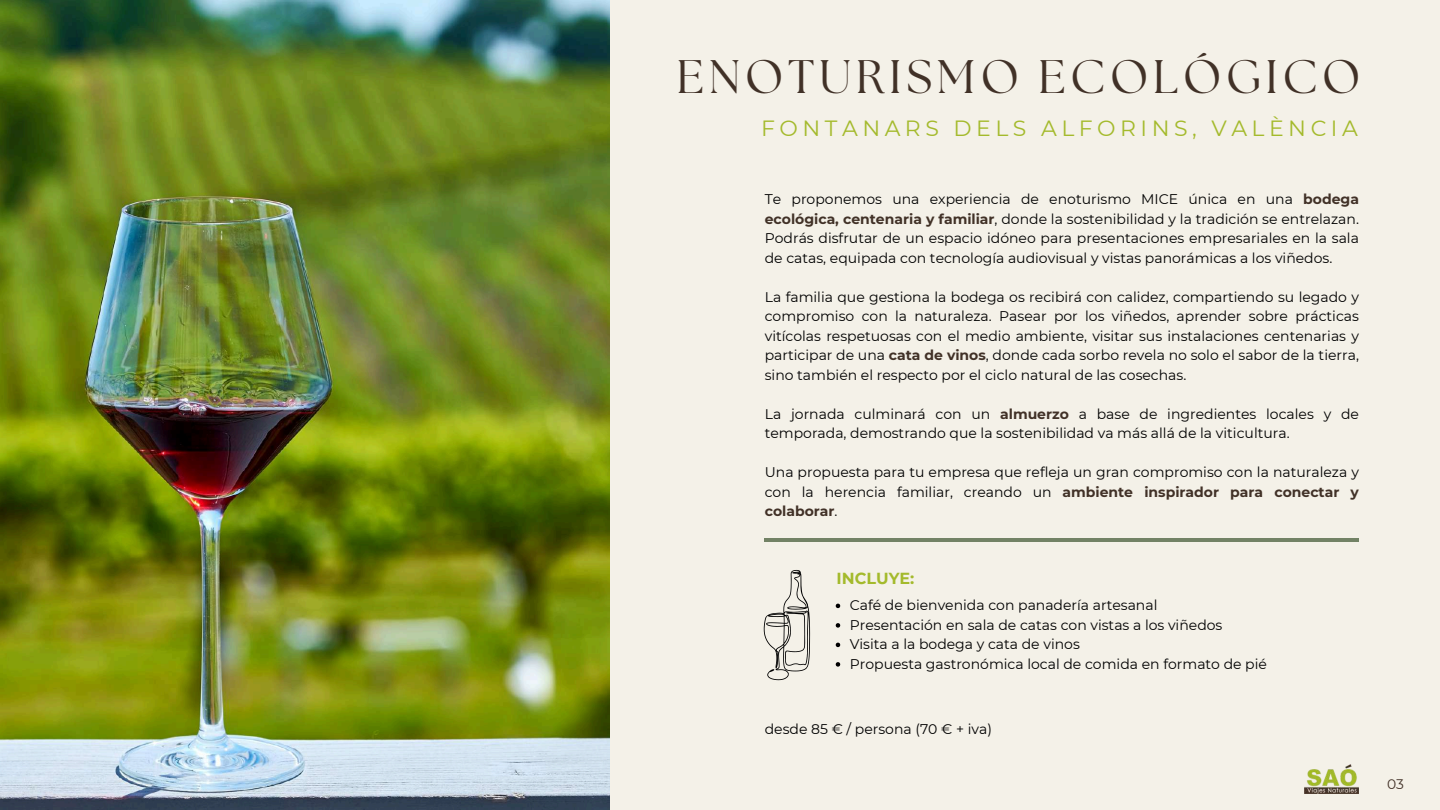
<style>
.page{position:relative;width:1440px;height:810px;background:#f4f1e8}
.page>*{position:absolute;margin:0;border:0;box-sizing:border-box;transform-origin:0 0}
.t1{font:47px "The Seasons";letter-spacing:.1em;color:#413127}
.t2{font:22px "Montserrat";letter-spacing:.205em;color:#a4ba2c}
.t3{font:700 16px "Montserrat";color:#a4ba2c}
.t4{font:14px/19.5px "Montserrat";color:#000;text-align:justify}
.t5{font:13.9px "Montserrat";color:#413127}
.s1{font-weight:700;color:#413127}
</style>
<div class="page">
<img style="left:0;top:0;width:609px;height:810px">
<img style="left:1305px;top:765px;width:54px;height:28px">
<svg style="left:764px;top:570px;width:46px;height:110px"></svg>
<hr style="left:765px;top:538px;width:594px;height:4px;background:#728265">
<svg style="left:836px;top:604px;width:4px;height:4px"></svg>
<svg style="left:836px;top:623px;width:4px;height:5px"></svg>
<svg style="left:836px;top:643px;width:4px;height:4px"></svg>
<svg style="left:836px;top:662px;width:4px;height:5px"></svg>
<h1 class="t1" style="left:677px;top:56px;width:685px">ENOTURISMO ECOLÓGICO</h1>
<h2 class="t2" style="left:761px;top:114px;width:598px">FONTANARS DELS ALFORINS, VALÈNCIA</h2>
<p class="t4" style="left:765px;top:190px;width:596px">Te proponemos una experiencia de enoturismo MICE única en una <span class="s1">bodega ecológica, centenaria y familiar</span>, donde la sostenibilidad y la tradición se entrelazan.<br>Podrás disfrutar de un espacio idóneo para presentaciones empresariales en la sala de catas, equipada con tecnología audiovisual y vistas panorámicas a los viñedos.</p>
<p class="t4" style="left:765px;top:287px;width:596px">La familia que gestiona la bodega os recibirá con calidez, compartiendo su legado y compromiso con la naturaleza. Pasear por los viñedos, aprender sobre prácticas vitícolas respetuosas con el medio ambiente, visitar sus instalaciones centenarias y participar de una <span class="s1">cata de vinos</span>, donde cada sorbo revela no solo el sabor de la tierra, sino también el respecto por el ciclo natural de las cosechas.</p>
<p class="t4" style="left:765px;top:404px;width:596px">La jornada culminará con un <span class="s1">almuerzo</span> a base de ingredientes locales y de temporada, demostrando que la sostenibilidad va más allá de la viticultura.</p>
<p class="t4" style="left:765px;top:463px;width:596px">Una propuesta para tu empresa que refleja un gran compromiso con la naturaleza y con la herencia familiar, creando un <span class="s1">ambiente inspirador para conectar y colaborar</span>.</p>
<p class="t3" style="left:837px;top:569px;width:79px">INCLUYE:</p>
<p class="t4" style="left:850px;top:596px;width:419px;text-align:left">Café de bienvenida con panadería artesanal<br>Presentación en sala de catas con vistas a los viñedos<br>Visita a la bodega y cata de vinos<br>Propuesta gastronómica local de comida en formato de pié</p>
<p class="t4" style="left:765px;top:719px;width:229px">desde 85 € / persona (70 € + iva)</p>
<p class="t5" style="left:1387px;top:776px;width:18px">03</p>
</div>
